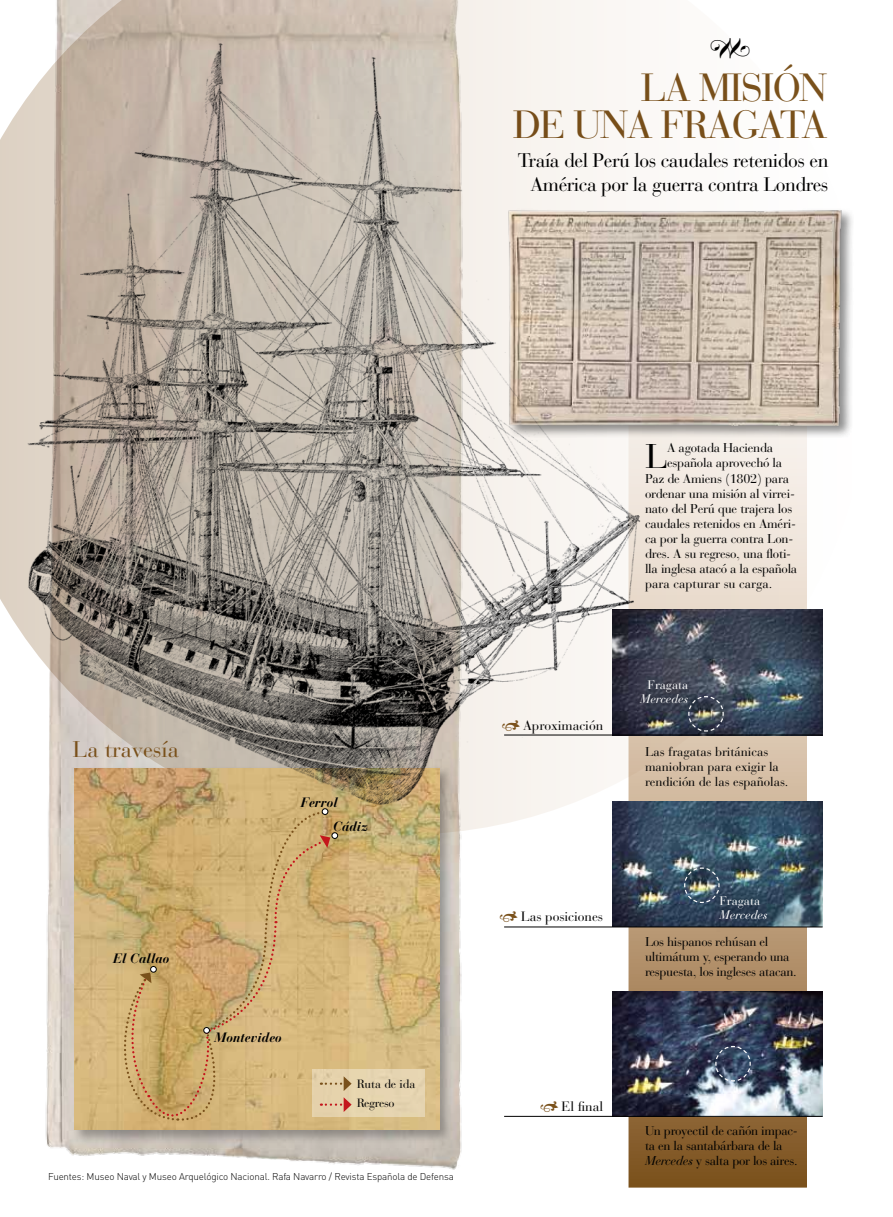
<style>
.page{position:relative;width:893px;height:1217px;background:#fff}
.page>*{position:absolute;margin:0;border:0;box-sizing:border-box;transform-origin:0 0}
.t1{font:39px/37.5px "Bauer Bodoni";letter-spacing:-.04em;color:#7a511b;text-align:right}
.t2{font:34.05px "Bauer Bodoni";color:#000}
.t3{font:22.5px "Bauer Bodoni";letter-spacing:-.005em;color:#7a511b}
.t4{font:19.5px/24px "Bauer Bodoni";letter-spacing:-.025em;color:#000;text-align:right}
.t5{font:13.5px "Bauer Bodoni";letter-spacing:-.005em;color:#000}
.t6{font:italic 700 13.5px "Bauer Bodoni";letter-spacing:-.005em;color:#000}
.t7{font:12.75px/15px "Bauer Bodoni";letter-spacing:-.02em;color:#000}
.t8{font:12.75px "Bauer Bodoni";color:#000}
.t9{font:italic 12.3px "Bauer Bodoni";letter-spacing:-.005em;color:#fff}
.t10{font:12.3px "Bauer Bodoni";letter-spacing:-.005em;color:#fff}
.t11{font:12px/19.2px "Bauer Bodoni";color:#000}
.t12{font:300 9.75px "DIN";letter-spacing:-.015em;color:#000}
.s1{font-style:italic}
</style>
<div class="page">
<img style="left:0;top:0;width:852px;height:1168px">
<div style="left:312px;top:1068px;width:112px;height:48px;background:#e6d5b0"></div>
<svg style="left:112px;top:808px;width:240px;height:340px;background:#ccae75"></svg>
<svg style="left:711px;top:37px;width:38px;height:21px"></svg>
<svg style="left:502px;top:720px;width:18px;height:11px"></svg>
<svg style="left:500px;top:911px;width:18px;height:10px"></svg>
<svg style="left:541px;top:1100px;width:17px;height:11px"></svg>
<h1 class="t1" style="left:513px;top:69px;width:316px">LA Misión<br>de una fra gata</h1>
<h3 class="t4" style="left:518px;top:149px;width:312px">Traía del Perú los caudales retenidos en<br>América por la guerra contra Londres</h3>
<h3 class="t3" style="left:73px;top:736px;width:108px">La travesía</h3>
<p class="t6" style="left:301px;top:793px;width:39px">Ferrol</p>
<p class="t6" style="left:333px;top:817px;width:36px">Cádiz</p>
<p class="t6" style="left:113px;top:949px;width:58px">El Callao</p>
<p class="t6" style="left:214px;top:1028px;width:69px">Montevideo</p>
<p class="t11" style="left:357px;top:1073px;width:60px">Ruta de ida<br>Regreso</p>
<p class="t12" style="left:48px;top:1169px;width:407px">Fuentes: Museo Naval y Museo Arquelógico Nacional. Rafa Navarro / Revista Española de Defensa</p>
<p class="t5" style="left:523px;top:717px;width:82px">Aproximación</p>
<h2 class="t2" style="left:645px;top:435px;width:24px">L</h2>
<p class="t7" style="left:667px;top:440px;width:108px">A agotada Hacienda</p>
<p class="t7" style="left:667px;top:455px;width:117px">española aprovechó la</p>
<p class="t7" style="left:645px;top:470px;width:146px">Paz de Amiens (1802) para</p>
<p class="t7" style="left:645px;top:485px;width:151px">ordenar una misión al virrei-</p>
<p class="t7" style="left:645px;top:500px;width:149px">nato del Perú que trajera los</p>
<p class="t7" style="left:645px;top:515px;width:152px">caudales retenidos en Améri-</p>
<p class="t7" style="left:645px;top:530px;width:150px">ca por la guerra contra Lon-</p>
<p class="t7" style="left:645px;top:545px;width:148px">dres. A su regreso, una floti-</p>
<p class="t7" style="left:645px;top:560px;width:154px">lla inglesa atacó a la española</p>
<p class="t8" style="left:645px;top:575px;width:129px">para capturar su carga.</p>
<p class="t10" style="left:648px;top:677px;width:42px">Fragata</p>
<p class="t9" style="left:640px;top:691px;width:50px">Mercedes</p>
<p class="t7" style="left:645px;top:743px;width:145px">Las fragatas británicas maniobran para exigir la rendición de las españolas.</p>
<p class="t5" style="left:521px;top:908px;width:84px">Las posiciones</p>
<p class="t10" style="left:719px;top:893px;width:42px">Fragata</p>
<p class="t9" style="left:719px;top:906px;width:50px">Mercedes</p>
<p class="t7" style="left:645px;top:933px;width:153px">Los hispanos rehúsan el ultimátum y, esperando una respuesta, los ingleses atacan.</p>
<p class="t5" style="left:562px;top:1097px;width:43px">El final</p>
<p class="t7" style="left:645px;top:1122px;width:154px">Un proyectil de cañón impac&shy;ta en la santabárbara de la<br><span class="s1">Mercedes</span> y salta por los aires.</p>
</div>
